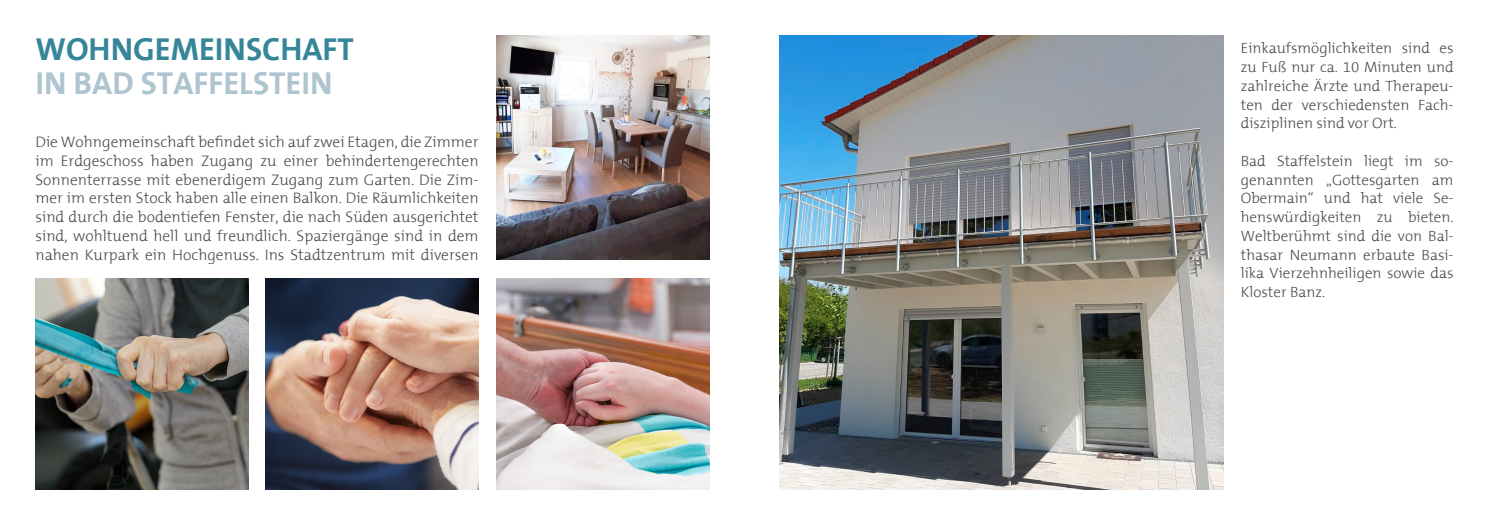
<style>
.page{position:relative;width:1489px;height:525px;background:#fff}
.page>*{position:absolute;margin:0;border:0;box-sizing:border-box;transform-origin:0 0}
.Headlines{font:700 32.12px "The Mix B7";color:#aec4cf}
.Headlines-2{font:700 32.12px "The Mix B7";color:#368599}
.Fließtext{font:300 15.38px/18.8px "The Mix B3";color:#4a4a49;text-align:justify}
.Fließtext-2{font:300 15px/18.8px "The Mix B3";color:#4a4a49;text-align:justify}
</style>
<div class="page">
<img style="left:266px;top:278px;width:212px;height:211px">
<img style="left:496px;top:278px;width:213px;height:211px">
<img style="left:35px;top:278px;width:213px;height:211px">
<img style="left:496px;top:35px;width:213px;height:224px">
<img style="left:780px;top:35px;width:442px;height:454px">
<p class="Headlines-2" style="left:35px;top:32px;width:320px">WOHNGEMEINSCHAFT</p>
<p class="Headlines" style="left:35px;top:66px;width:298px">IN BAD STAFFELSTEIN</p>
<p class="Fließtext" style="left:35px;top:133px;width:444px">Die Wohngemeinschaft befindet sich auf zwei Etagen, die Zimmer im Erdgeschoss haben Zugang zu einer behindertengerechten Sonnenterrasse mit ebenerdigem Zugang zum Garten. Die Zim&shy;mer im ersten Stock haben alle einen Balkon. Die Räumlichkeiten sind durch die bodentiefen Fenster, die nach Süden ausgerichtet sind, wohltuend hell und freundlich. Spaziergänge sind in dem nahen Kurpark ein Hochgenuss. Ins Stadtzentrum mit diversen</p>
<p class="Fließtext-2" style="left:1240px;top:39px;width:214px">Einkaufsmöglichkeiten sind es zu Fuß nur ca. 10 Minuten und zahlreiche Ärzte und Therapeu&shy;ten der verschiedensten Fach&shy;disziplinen sind vor Ort.</p>
<p class="Fließtext-2" style="left:1240px;top:152px;width:214px">Bad Staffelstein liegt im so&shy;genannten „Gottesgarten am Obermain“ und hat viele Se&shy;henswürdigkeiten zu bieten.<br>Weltberühmt sind die von Bal&shy;thasar Neumann erbaute Basi&shy;lika Vierzehnheiligen sowie das Kloster Banz.</p>
</div>
